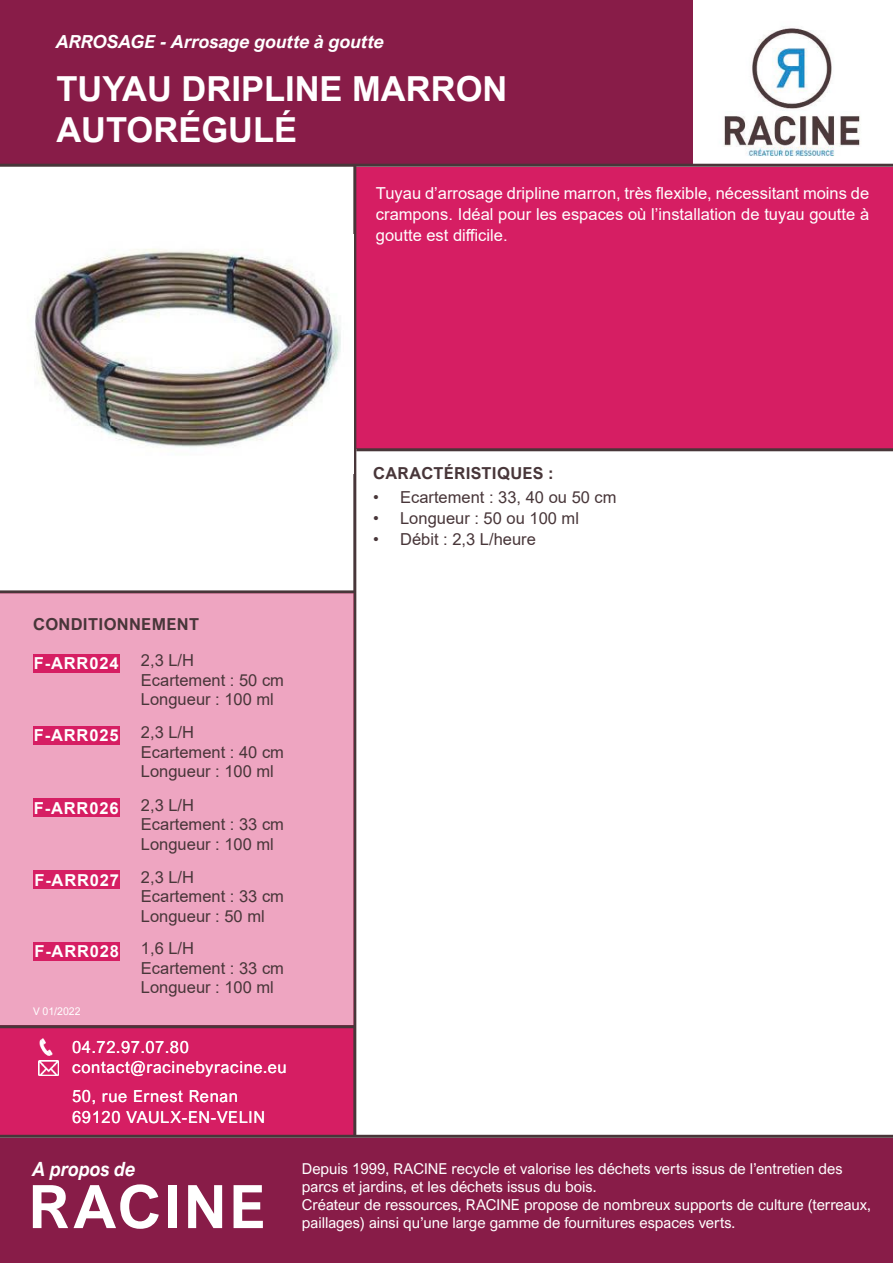
<style>
.page{position:relative;width:893px;height:1263px;background:#fff}
.page>*{position:absolute;margin:0;border:0;box-sizing:border-box;transform-origin:0 0}
.t1{font:700 60px "Arial Nova";letter-spacing:.04em;color:#fff}
.t2{font:700 34.5px/41.4px "Arial";color:#fff}
.t3{font:italic 700 19.65px "Arial Nova";color:#fff;scale:.92 1}
.t4{font:italic 700 18px "Arial Nova";color:#fff}
.t5{font:16.5px/19.5px "Arial";color:#483639}
.t6{font:16.5px/21px "Arial";color:#fff;text-align:justify}
.t7{font:16.5px/19.8px "Arial Nova";letter-spacing:.04em;color:#fff}
.t8{font:700 16.5px "Arial";letter-spacing:.05em;color:#fff}
.t9{font:700 16.5px "Arial Nova";letter-spacing:.02em;color:#483639}
.t10{font:15px/18px "Arial Nova";color:#fff}
.t11{font:10.5px "Arial Nova";color:#fff}
</style>
<div class="page">
<div style="left:356px;top:167px;width:537px;height:281px;background:#d61e63"></div>
<div style="left:0;top:1025px;width:353px;height:110px;background:#d61e63"></div>
<div style="left:0;top:0;width:693px;height:164px;background:#881c48"></div>
<img style="left:702px;top:27px;width:186px;height:137px">
<hr style="left:0;top:164px;width:893px;height:3px;background:#483639">
<hr style="left:356px;top:448px;width:537px;height:3px;background:#483639">
<hr style="left:0;top:1135px;width:893px;height:3px;background:#483639">
<div style="left:0;top:1138px;width:893px;height:125px;background:#881c48"></div>
<img style="left:38px;top:1060px;width:20px;height:15px">
<img style="left:39px;top:1038px;width:14px;height:17px">
<hr style="left:353px;top:166px;width:3px;height:970px;background:#483639">
<hr style="left:0;top:590px;width:355px;height:3px;background:#483639">
<hr style="left:0;top:1025px;width:355px;height:3px;background:#483639">
<div style="left:0;top:593px;width:353px;height:432px;background:#eea5c1"></div>
<img style="left:34px;top:249px;width:307px;height:199px">
<div style="left:33px;top:654px;width:87px;height:19px;background:#d61e63"></div>
<div style="left:33px;top:798px;width:87px;height:19px;background:#d61e63"></div>
<div style="left:33px;top:942px;width:87px;height:18px;background:#d61e63"></div>
<div style="left:33px;top:726px;width:87px;height:19px;background:#d61e63"></div>
<div style="left:33px;top:870px;width:87px;height:19px;background:#d61e63"></div>
<p class="t4" style="left:56px;top:31px;width:330px">ARROSAGE - Arrosage goutte à goutte</p>
<h2 class="t2" style="left:56px;top:68px;width:453px">TUYAU DRIPLINE MARRON<br>AUTORÉGULÉ</h2>
<p class="t6" style="left:376px;top:183px;width:495px">Tuyau d’arrosage dripline marron, très flexible, nécessitant moins de crampons. Idéal pour les espaces où l’installation de tuyau goutte à goutte est difficile.</p>
<p class="t9" style="left:373px;top:464px;width:182px">CARACTÉRISTIQUES :</p>
<p class="t5" style="left:373px;top:487px;width:245px">• Ecartement : 33, 40 ou 50 cm</p>
<p class="t5" style="left:373px;top:508px;width:207px">• Longueur : 50 ou 100 ml</p>
<p class="t5" style="left:373px;top:529px;width:164px">• Débit : 2,3 L/heure</p>
<p class="t9" style="left:33px;top:615px;width:167px">CONDITIONNEMENT</p>
<p class="t8" style="left:34px;top:652px;width:86px">F-ARR024</p>
<p class="t8" style="left:34px;top:724px;width:86px">F-ARR025</p>
<p class="t8" style="left:34px;top:796px;width:86px">F-ARR026</p>
<p class="t8" style="left:34px;top:868px;width:86px">F-ARR027</p>
<p class="t8" style="left:34px;top:940px;width:86px">F-ARR028</p>
<p class="t11" style="left:33px;top:1005px;width:49px">V 01/2022</p>
<p class="t5" style="left:141px;top:651px;width:145px">2,3 L/H<br>Ecartement : 50 cm<br>Longueur : 100 ml</p>
<p class="t5" style="left:141px;top:723px;width:145px">2,3 L/H<br>Ecartement : 40 cm<br>Longueur : 100 ml</p>
<p class="t5" style="left:141px;top:795px;width:145px">2,3 L/H<br>Ecartement : 33 cm<br>Longueur : 100 ml</p>
<p class="t5" style="left:141px;top:867px;width:145px">2,3 L/H<br>Ecartement : 33 cm<br>Longueur : 50 ml</p>
<p class="t5" style="left:141px;top:938px;width:145px">1,6 L/H<br>Ecartement : 33 cm<br>Longueur : 100 ml</p>
<p class="t7" style="left:72px;top:1037px;width:216px">04.72.97.07.80 contact@racinebyracine.eu</p>
<p class="t7" style="left:72px;top:1085px;width:194px;line-height:21.6px">50, rue Ernest Renan<br>69120 VAULX-EN-VELIN</p>
<h3 class="t3" style="left:33px;top:1157px;width:114px">A propos de</h3>
<h1 class="t1" style="left:28px;top:1172px;width:239px">RACINE</h1>
<p class="t10" style="left:302px;top:1160px;width:570px">Depuis 1999, RACINE recycle et valorise les déchets verts issus de l’entretien des parcs et jardins, et les déchets issus du bois.<br>Créateur de ressources, RACINE propose de nombreux supports de culture (terreaux, paillages) ainsi qu’une large gamme de fournitures espaces verts.</p>
</div>
